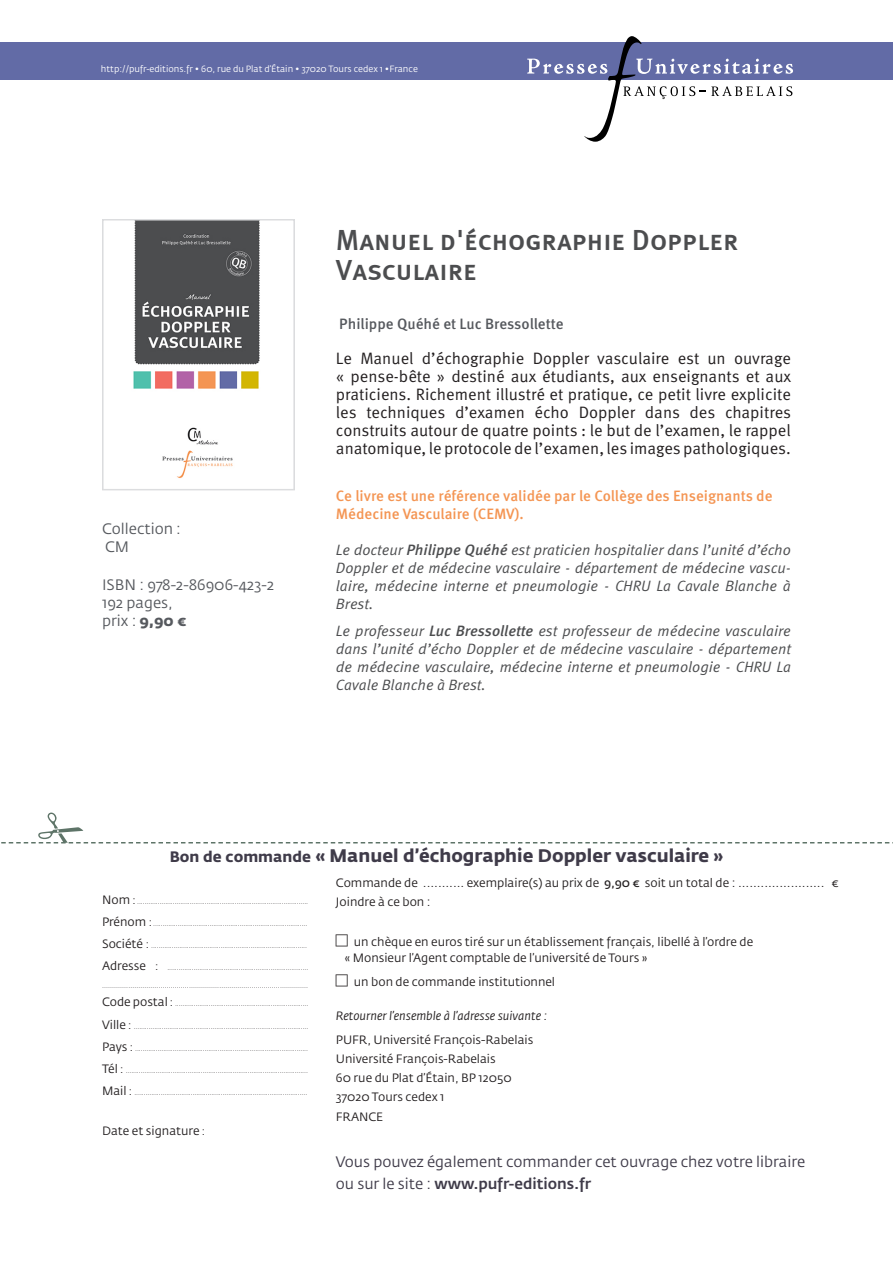
<style>
.page{position:relative;width:893px;height:1263px;background:#fff}
.page>*{position:absolute;margin:0;border:0;box-sizing:border-box;transform-origin:0 0}
.Titre{font:28.5px/30px "Meta Plus Medium Caps";color:#4c4d4f}
.SousTitre{font:700 18px "Fedra Sans Std";color:#3f3b49}
.Resume{font:16.5px/18px "Meta Pro";color:#231f20;text-align:justify}
.Infos{font:italic 15px/18px "Meta Pro";color:#4c4d4f;text-align:justify}
.Infos-2{font:500 15px/18px "Meta Pro";color:#f49553}
.bon_commande{font:15px "Fedra Sans Std";color:#3f3b49}
.Infos-3{font:15px "Fedra Sans Std";color:#56595e}
.bon_commande-2{font:500 15px "Fedra Sans Std";color:#3f3b49}
.Infos-4{font:500 15px "Meta Pro";color:#56595e}
.bon_commande-3{font:12px "Fedra Sans Std";color:#231f20}
.SousTitre-2{font:12px "Fedra Sans Std";color:#231f20}
.bon_commande-4{font:italic 12px "Fedra Sans Std";color:#231f20}
.t1{font:9px "Fedra Sans Std";color:#fff}
.bon_commande-5{font:6px "Fedra Sans Std";color:#231f20}
.s1{font-weight:700}
.s2{font-weight:500}
.s3{font-size:15px}
.s4{font-size:12px}
.s5{font-size:10.5px}
.s6{font-style:inherit}
.s7{font-weight:400}
</style>
<div class="page">
<div style="left:1px;top:42px;width:892px;height:38px;background:#626ba6"></div>
<svg style="left:527px;top:36px;width:266px;height:106px"></svg>
<img style="left:133px;top:222px;width:127px;height:256px">
<div style="left:102px;top:219px;width:193px;height:271px;border:2px solid #dcdddf"></div>
<svg style="left:1px;top:812px;width:892px;height:31px"></svg>
<p class="t1" style="left:101px;top:64px;width:318px">http://pufr-editions.fr • 60, rue du Plat d’Étain • 37020 Tours cedex 1 •France</p>
<p class="Infos-3" style="left:102px;top:519px;width:80px">Collection :</p>
<p class="Infos-3" style="left:105px;top:537px;width:26px">CM</p>
<p class="Infos-3" style="left:102px;top:575px;width:174px">ISBN : 978-2-86906-423-2</p>
<p class="Infos-3" style="left:102px;top:593px;width:72px">192 pages,</p>
<p class="Infos-3" style="left:102px;top:611px;width:86px">prix : <span class="s1">9,90 €</span></p>
<p class="Titre" style="left:336px;top:224px;width:404px">Manuel d'échographie Doppler<br>Vasculaire</p>
<p class="Infos-4" style="left:339px;top:314px;width:226px">Philippe Quéhé et Luc Bressollette</p>
<p class="Resume" style="left:336px;top:349px;width:457px">Le Manuel d’échographie Doppler vasculaire est un ouvrage « pense-bête » destiné aux étudiants, aux enseignants et aux praticiens. Richement illustré et pratique, ce petit livre explicite les techniques d’examen écho Doppler dans des chapitres construits autour de quatre points : le but de l’examen, le rappel anatomique, le protocole de l’examen, les images pathologiques.</p>
<p class="Infos-2" style="left:336px;top:488px;width:438px">Ce livre est une référence validée par le Collège des Enseignants de<br>Médecine Vasculaire (CEMV).</p>
<p class="Infos" style="left:336px;top:542px;width:456px">Le docteur <span class="s2">Philippe Quéhé</span> est praticien hospitalier dans l’unité d’écho Doppler et de médecine vasculaire - département de médecine vascu&shy;laire, médecine interne et pneumologie - CHRU La Cavale Blanche à Brest.</p>
<p class="Infos" style="left:336px;top:622px;width:457px">Le professeur <span class="s2">Luc Bressollette</span> est professeur de médecine vasculaire dans l’unité d’écho Doppler et de médecine vasculaire - département de médecine vasculaire, médecine interne et pneumologie - CHRU La Cavale Blanche à Brest.</p>
<p class="SousTitre" style="left:170px;top:844px;width:555px"><span class="s3">Bon de commande</span> « Manuel d’échographie Doppler vasculaire »</p>
<p class="bon_commande-5" style="left:102px;top:898px;width:208px"><span class="s4">Nom</span> <span class="s5">:</span> ...........................................................................................</p>
<p class="bon_commande-5" style="left:102px;top:920px;width:207px"><span class="s4">Prénom</span> <span class="s5">:</span> ..................................................................................</p>
<p class="bon_commande-5" style="left:102px;top:942px;width:207px"><span class="s4">Société</span> <span class="s5">:</span> ...................................................................................</p>
<p class="bon_commande-5" style="left:102px;top:964px;width:208px"><span class="s4">Adresse</span> <span class="s5">:</span> ...........................................................................</p>
<p class="bon_commande-5" style="left:102px;top:982px;width:208px">......................................................................................................</p>
<p class="bon_commande-5" style="left:102px;top:1000px;width:208px"><span class="s4">Code postal</span> <span class="s5">:</span> .......................................................................</p>
<p class="bon_commande-5" style="left:102px;top:1023px;width:208px"><span class="s4">Ville</span> <span class="s5">:</span> .............................................................................................</p>
<p class="bon_commande-5" style="left:102px;top:1045px;width:207px"><span class="s4">Pays</span> <span class="s5">:</span> ............................................................................................</p>
<p class="bon_commande-5" style="left:102px;top:1067px;width:207px"><span class="s4">Tél</span> <span class="s5">:</span> .................................................................................................</p>
<p class="bon_commande-5" style="left:102px;top:1089px;width:207px"><span class="s4">Mail</span> <span class="s5">:</span> ............................................................................................</p>
<p class="bon_commande-3" style="left:102px;top:1123px;width:105px">Date et signature <span class="s5">:</span></p>
<p class="SousTitre-2" style="left:336px;top:875px;width:505px">Commande de ........... exemplaire(s) au prix de <span class="s6">9,90 €</span> soit un total de : ....................... €</p>
<p class="bon_commande-3" style="left:336px;top:894px;width:96px">Joindre à ce bon :</p>
<p class="bon_commande-3" style="left:354px;top:934px;width:401px">un chèque en euros tiré sur un établissement français, libellé à l’ordre de</p>
<p class="bon_commande-3" style="left:345px;top:951px;width:304px">« Monsieur l’Agent comptable de l’université de Tours »</p>
<p class="bon_commande-3" style="left:354px;top:974px;width:203px">un bon de commande institutionnel</p>
<p class="bon_commande-4" style="left:336px;top:1008px;width:213px">Retourner l’ensemble à l’adresse suivante :</p>
<p class="bon_commande-3" style="left:336px;top:1032px;width:199px">PUFR, Université François-Rabelais</p>
<p class="bon_commande-3" style="left:336px;top:1051px;width:161px">Université François-Rabelais</p>
<p class="bon_commande-3" style="left:336px;top:1070px;width:177px">60 rue du Plat d’Étain, BP 12050</p>
<p class="bon_commande-3" style="left:336px;top:1090px;width:110px">37020 Tours cedex 1</p>
<p class="bon_commande-3" style="left:336px;top:1109px;width:49px">FRANCE</p>
<p class="bon_commande" style="left:336px;top:1152px;width:471px">Vous pouvez également commander cet ouvrage chez votre libraire</p>
<p class="bon_commande-2" style="left:336px;top:1174px;width:257px"><span class="s7">ou sur le site :</span> www.pufr-editions.fr</p>
</div>
